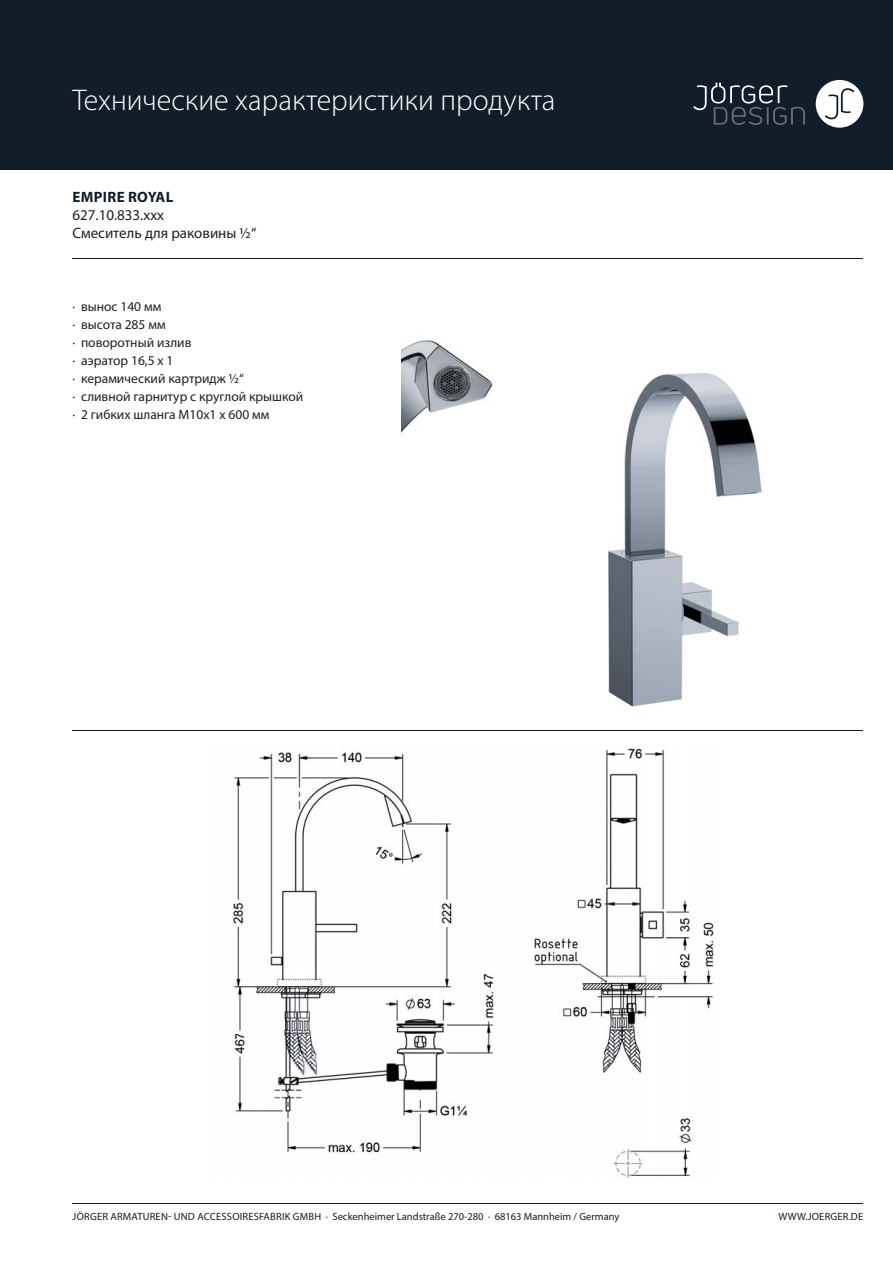
<style>
.page{position:relative;width:893px;height:1263px;background:#fff}
.page>*{position:absolute;margin:0;border:0;box-sizing:border-box;transform-origin:0 0}
.t1{font:300 30px "Myriad Pro";color:#fff}
.t2{font:15px "Myriad Pro";color:#231f20}
.t3{font:700 15px "Myriad Pro";letter-spacing:.02em;color:#111e29}
.t4{font:13.5px/18px "Myriad Pro";color:#231f20}
.t5{font:10.5px "Myriad Pro";letter-spacing:.005em;color:#111e29}
</style>
<div class="page">
<div style="left:0;top:0;width:893px;height:169px;background:#111e29"></div>
<div style="left:816px;top:80px;width:47px;height:48px;background:#fff;border-radius:50%"></div>
<svg style="left:825px;top:88px;width:29px;height:31px"></svg>
<svg style="left:693px;top:83px;width:112px;height:42px"></svg>
<hr style="left:72px;top:1203px;width:791px;height:1px;background:#111e29">
<hr style="left:72px;top:258px;width:791px;height:1px;background:#111e29">
<hr style="left:72px;top:730px;width:791px;height:1px;background:#111e29">
<img style="left:402px;top:340px;width:360px;height:367px">
<img style="left:233px;top:748px;width:482px;height:430px">
<h1 class="t1" style="left:72px;top:89px;width:484px">Технические характеристики продукта</h1>
<p class="t3" style="left:73px;top:191px;width:102px">EMPIRE ROYAL</p>
<p class="t2" style="left:72px;top:210px;width:93px">627.10.833.xxx</p>
<p class="t2" style="left:72px;top:227px;width:185px">Смеситель для раковины ½“</p>
<p class="t4" style="left:72px;top:299px;width:232px">· вынос 140 мм<br>· высота 285 мм<br>· поворотный излив<br>· аэратор 16,5 x 1<br>· керамический картридж ½“<br>· сливной гарнитур с круглой крышкой · 2 гибких шланга M10x1 x 600 мм</p>
<p class="t5" style="left:73px;top:1213px;width:548px">JÖRGER ARMATUREN- UND ACCESSOIRESFABRIK GMBH · Seckenheimer Landstraße 270-280 · 68163 Mannheim / Germany</p>
<p class="t5" style="left:778px;top:1213px;width:86px">WWW.JOERGER.DE</p>
</div>
